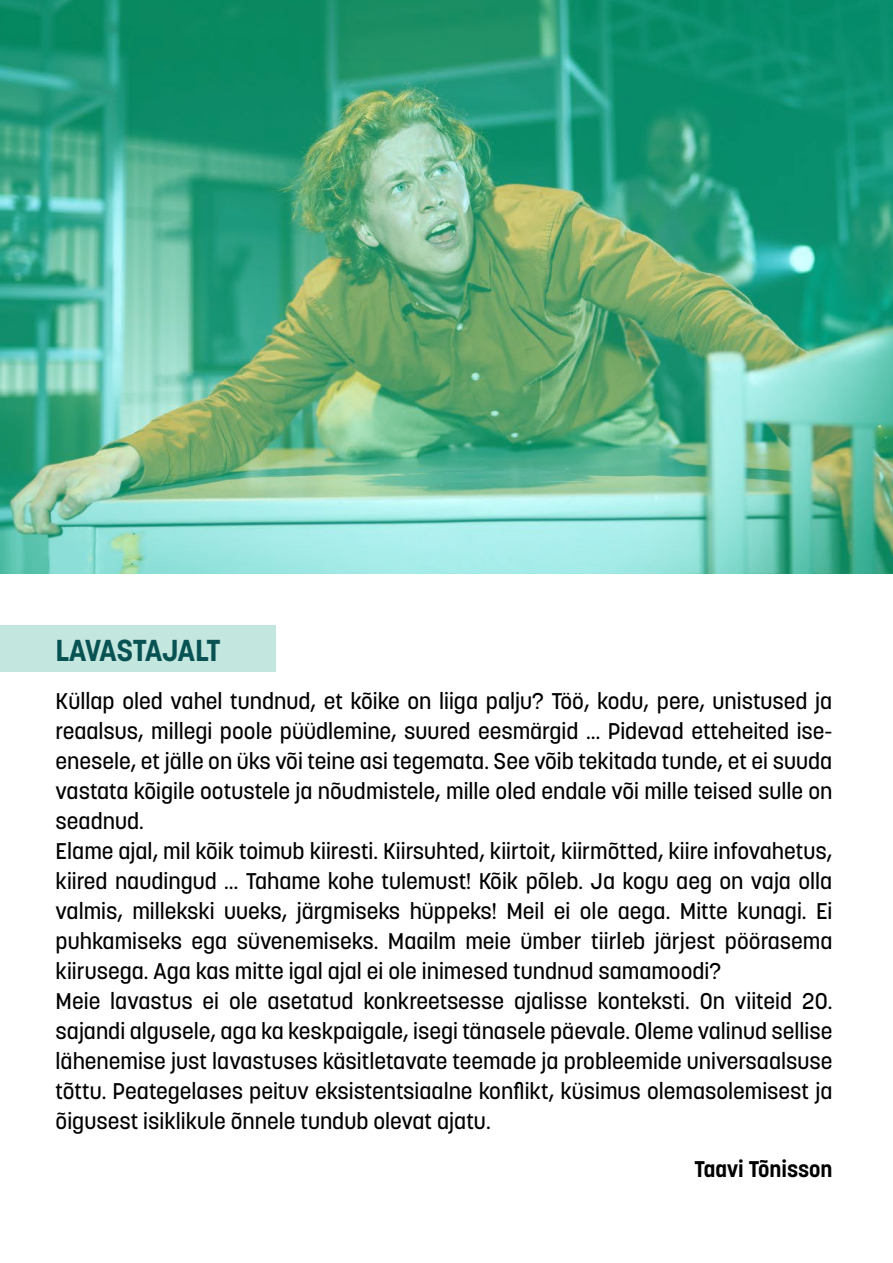
<style>
.page{position:relative;width:893px;height:1263px;background:#fff}
.page>*{position:absolute;margin:0;border:0;box-sizing:border-box;transform-origin:0 0}
.t1{font:700 30px "Korolev";letter-spacing:-.015em;color:#085253}
.t2{font:500 22.5px/30px "Korolev";color:#000}
.t3{font:700 22.5px "Korolev";color:#000}
</style>
<div class="page">
<div style="left:0;top:625px;width:276px;height:47px;background:#c3e6de"></div>
<img style="left:0;top:0;width:893px;height:573px">
<h1 class="t1" style="left:56px;top:631px;width:166px">LAVASTAJALT</h1>
<p class="t2" style="left:56px;top:686px;width:778px">Küllap oled vahel tundnud, et kõike on liiga palju? Töö, kodu, pere, unistused ja reaalsus, millegi poole püüdlemine, suured eesmärgid … Pidevad etteheited ise&shy;enesele, et jälle on üks või teine asi tegemata. See võib tekitada tunde, et ei suuda vastata kõigile ootustele ja nõudmistele, mille oled endale või mille teised sulle on seadnud.<br>Elame ajal, mil kõik toimub kiiresti. Kiirsuhted, kiirtoit, kiirmõtted, kiire infovahetus, kiired naudingud … Tahame kohe tulemust! Kõik põleb. Ja kogu aeg on vaja olla valmis, millekski uueks, järgmiseks hüppeks! Meil ei ole aega. Mitte kunagi. Ei puhkamiseks ega süvenemiseks. Maailm meie ümber tiirleb järjest pöörasema kiirusega. Aga kas mitte igal ajal ei ole inimesed tundnud samamoodi?<br>Meie lavastus ei ole asetatud konkreetsesse ajalisse konteksti. On viiteid 20. sajandi algusele, aga ka keskpaigale, isegi tänasele päevale. Oleme valinud sellise lähenemise just lavastuses käsitletavate teemade ja probleemide universaalsuse tõttu. Peategelases peituv eksistentsiaalne konflikt, küsimus olemasolemisest ja õigusest isiklikule õnnele tundub olevat ajatu.</p>
<p class="t3" style="left:694px;top:1154px;width:140px">Taavi Tõnisson</p>
</div>
